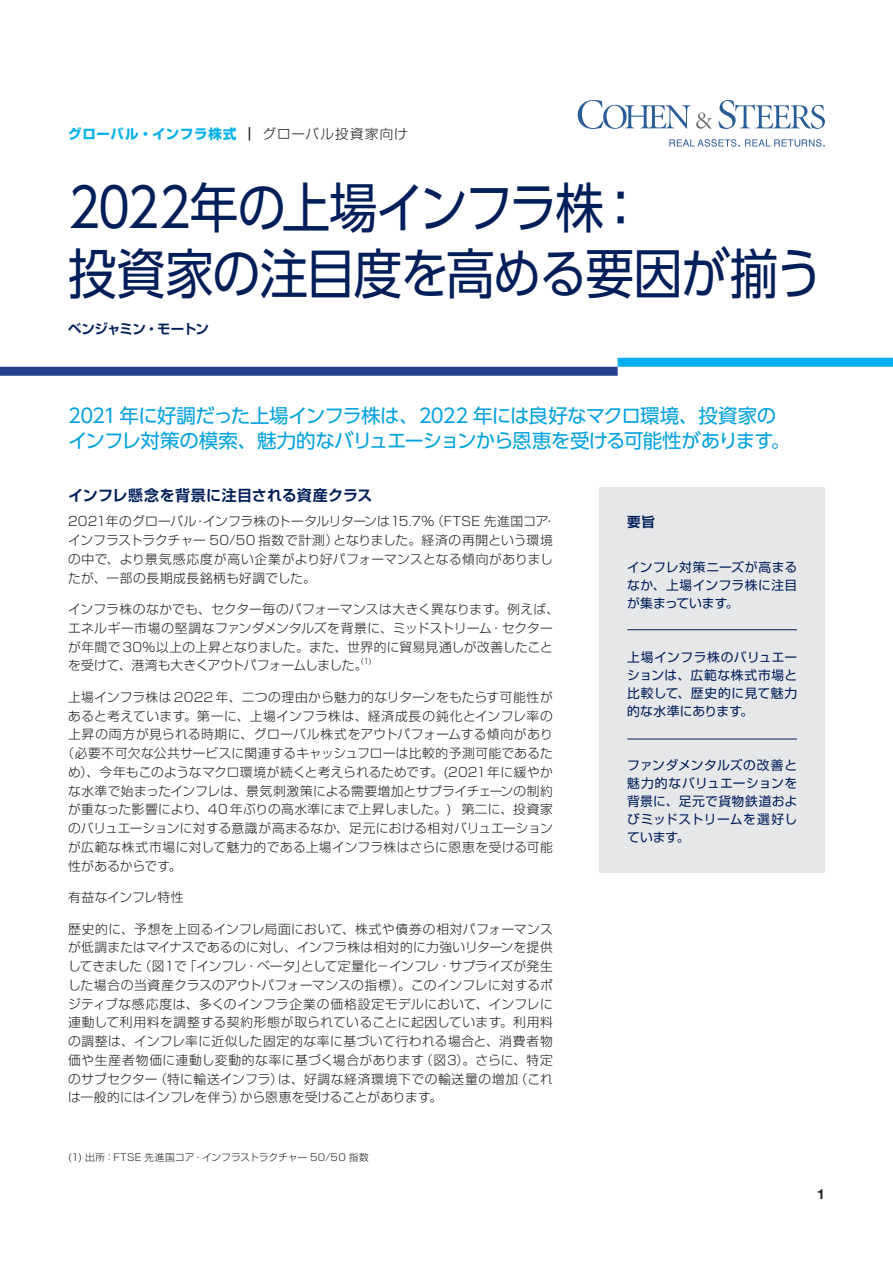
<style>
.page{position:relative;width:893px;height:1263px;background:#fff}
.page>*{position:absolute;margin:0;border:0;box-sizing:border-box;transform-origin:0 0}
.t1{font:54px "UD Shin Go Pro";letter-spacing:-.035em;color:#001e59;scale:.9 1}
.t2{font:19.5px "UD Shin Go Pro";letter-spacing:-.035em;color:#00a2df}
.中見出{font:700 15px "Shin Go Pro De";letter-spacing:.02em;color:#001e59}
.t3{font:700 13.8px "Helvetica Neue";color:#231f20}
.本文_中{font:700 13.5px "Shin Go Pro De";letter-spacing:-.035em;color:#001e59}
.t4{font:700 13.5px "Shin Go Pro";letter-spacing:.055em;color:#00b0e9}
.t5{font:300 13.5px "Shin Go Pro";letter-spacing:.09em;color:#231f20}
.t6{font:700 13.5px "Shin Go Pro";color:#231f20}
.本文_中-2{font:300 12.75px/18.8px "Shin Go Pro";letter-spacing:.02em;color:#231f20}
.本文_中-3{font:12.75px/18px "Shin Go Pro";letter-spacing:.03em;color:#001e59;text-align:justify}
.本文_中-4{font:300 12.75px "Shin Go Pro";letter-spacing:.04em;color:#231f20}
.本文_中-5{font:300 12.75px "Shin Go Pro";letter-spacing:.045em;color:#231f20}
.本文_中-6{font:300 12.75px "Shin Go Pro";letter-spacing:-.005em;color:#231f20}
.本文_中-7{font:300 12.75px "Shin Go Pro";letter-spacing:-.025em;color:#231f20}
.本文_中-8{font:300 12.75px "Shin Go Pro";color:#231f20}
.本文_中-9{font:300 12.75px "Shin Go Pro";letter-spacing:-.015em;color:#231f20}
.本文_中-10{font:300 12.75px "Shin Go Pro";letter-spacing:.055em;color:#231f20}
.t7{font:300 9.75px "Shin Go Pro";letter-spacing:.01em;color:#231f20}
.t8{font:300 9.75px "Shin Go Pro";letter-spacing:.04em;color:#231f20}
.本文_中-11{font:300 7.65px "Shin Go Pro";color:#231f20}
</style>
<div class="page">
<svg style="left:718px;top:100px;width:107px;height:29px"></svg>
<svg style="left:578px;top:100px;width:134px;height:29px"></svg>
<svg style="left:669px;top:139px;width:156px;height:8px"></svg>
<div style="left:0;top:367px;width:618px;height:9px;background:#253f8e"></div>
<div style="left:618px;top:358px;width:275px;height:9px;background:#00aeef"></div>
<div style="left:600px;top:487px;width:225px;height:386px;background:#e6e7e9"></div>
<hr style="left:627px;top:629px;width:170px;height:1px;background:#001e59">
<hr style="left:627px;top:739px;width:170px;height:1px;background:#001e59">
<p class="t4" style="left:68px;top:124px;width:170px">グローバル・インフラ株式</p>
<p class="t6" style="left:243px;top:124px;width:15px">｜</p>
<p class="t5" style="left:263px;top:123px;width:147px">グローバル投資家向け</p>
<p class="t1" style="left:68px;top:164px;width:643px">2022年の上場インフラ株：</p>
<p class="t1" style="left:68px;top:230px;width:841px">投資家の注目度を高める要因が揃う</p>
<p class="本文_中" style="left:68px;top:318px;width:142px">ベンジャミン・モートン</p>
<p class="t2" style="left:68px;top:399px;width:710px">2021 年に好調だった上場インフラ株は、2022 年には良好なマクロ環境、投資家の</p>
<p class="t2" style="left:771px;top:425px;width:21px">。</p>
<p class="t2" style="left:68px;top:425px;width:707px">インフレ対策の模索、魅力的なバリュエーションから恩恵を受ける可能性があります</p>
<p class="中見出" style="left:68px;top:482px;width:306px">インフレ懸念を背景に注目される資産クラス</p>
<p class="本文_中-2" style="left:68px;top:510px;width:130px">2021年のグローバル</p>
<p class="本文_中-2" style="left:431px;top:510px;width:119px">（FTSE 先進国コア</p>
<p class="本文_中-9" style="left:203px;top:511px;width:233px">インフラ株のトータルリターンは15.7%</p>
<p class="本文_中-2" style="left:194px;top:510px;width:14px">・</p>
<p class="本文_中-2" style="left:543px;top:510px;width:14px">・</p>
<p class="本文_中-2" style="left:68px;top:529px;width:486px">インフラストラクチャー 50/50 指数で計測）<br>の中で、より景気感応度が高い企業がより好パフォーマンスとなる傾向がありましたが、一部の長期成長銘柄も好調でした。</p>
<p class="本文_中-2" style="left:68px;top:598px;width:493px">インフラ株のなかでも、セクター毎のパフォーマンスは大きく異なります。例えば、エネルギー市場の堅調なファンダメンタルズを背景に、ミッドストリーム・セクターが年間で30％以上の上昇となりました。また、世界的に貿易見通しが改善したこと</p>
<p class="本文_中-11" style="left:361px;top:655px;width:12px">1) (</p>
<p class="本文_中-6" style="left:333px;top:530px;width:221px">となりました。経済の再開という環境</p>
<p class="本文_中-7" style="left:68px;top:655px;width:301px">を受けて、港湾も大きくアウトパフォームしました。</p>
<p class="本文_中-2" style="left:68px;top:686px;width:486px">上場インフラ株は2022 年、二つの理由から魅力的なリターンをもたらす可能性が</p>
<p class="本文_中-4" style="left:68px;top:705px;width:486px">あると考えています。第一に、上場インフラ株は、経済成長の鈍化とインフレ率の</p>
<p class="本文_中-4" style="left:68px;top:724px;width:486px">上昇の両方が見られる時期に、グローバル株式をアウトパフォームする傾向があり</p>
<p class="本文_中-2" style="left:62px;top:742px;width:493px">（必要不可欠な公共サービスに関連するキャッシュフローは比較的予測可能であるた</p>
<p class="本文_中-2" style="left:68px;top:761px;width:486px">め）、今年もこのようなマクロ環境が続くと考えられるためです。(2021年に緩やか</p>
<p class="本文_中-2" style="left:68px;top:780px;width:486px">な水準で始まったインフレは、景気刺激策による需要増加とサプライチェーンの制約</p>
<p class="本文_中-2" style="left:68px;top:798px;width:486px">が重なった影響により、40 年ぶりの高水準にまで上昇しました。)　第二に、投資家</p>
<p class="本文_中-2" style="left:68px;top:817px;width:486px">のバリュエーションに対する意識が高まるなか、足元における相対バリュエーション</p>
<p class="本文_中-2" style="left:68px;top:836px;width:486px">が広範な株式市場に対して魅力的である上場インフラ株はさらに恩恵を受ける可能</p>
<p class="本文_中-2" style="left:68px;top:855px;width:115px">性があるからです。</p>
<p class="本文_中-2" style="left:68px;top:886px;width:117px">有益なインフレ特性</p>
<p class="本文_中-2" style="left:68px;top:918px;width:486px;text-align:right">歴史的に、予想を上回るインフレ局面において、株式や債券の相対パフォーマンスが低調またはマイナスであるのに対し、インフラ株は相対的に力強いリターンを提供「インフレ・ベータとして定量化－インフレ・サプライズが発生</p>
<p class="本文_中-2" style="left:139px;top:955px;width:50px">（図１で</p>
<p class="本文_中-2" style="left:294px;top:955px;width:14px">」</p>
<p class="本文_中-2" style="left:68px;top:955px;width:76px">してきました</p>
<p class="本文_中-2" style="left:68px;top:974px;width:486px">した場合の当資産クラスのアウトパフォーマンスの指標）。このインフレに対するポ</p>
<p class="本文_中-5" style="left:68px;top:993px;width:486px">ジティブな感応度は、多くのインフラ企業の価格設定モデルにおいて、インフレに</p>
<p class="本文_中-5" style="left:68px;top:1012px;width:486px">連動して利用料を調整する契約形態が取られていることに起因しています。利用料</p>
<p class="本文_中-4" style="left:68px;top:1031px;width:486px">の調整は、インフレ率に近似した固定的な率に基づいて行われる場合と、消費者物</p>
<p class="本文_中-2" style="left:420px;top:1049px;width:134px">（図3）。さらに、特定</p>
<p class="本文_中-4" style="left:68px;top:1049px;width:357px">価や生産者物価に連動し変動的な率に基づく場合があります</p>
<p class="本文_中-8" style="left:68px;top:1068px;width:91px">のサブセクター</p>
<p class="本文_中-2" style="left:154px;top:1068px;width:130px">（特に輸送インフラ）</p>
<p class="本文_中-2" style="left:515px;top:1068px;width:40px">（これ</p>
<p class="本文_中-10" style="left:278px;top:1068px;width:241px">は、好調な経済環境下での輸送量の増加</p>
<p class="本文_中-6" style="left:68px;top:1087px;width:178px">は一般的にはインフレを伴う）</p>
<p class="本文_中-8" style="left:240px;top:1087px;width:204px">から恩恵を受けることがあります。</p>
<p class="t8" style="left:68px;top:1149px;width:128px">1( ) 出所：FTSE 先進国コア</p>
<p class="t7" style="left:193px;top:1149px;width:177px">・インフラストラクチャー 50/50 指数</p>
<p class="本文_中" style="left:627px;top:511px;width:29px">要旨</p>
<p class="本文_中-3" style="left:627px;top:556px;width:172px">インフレ対策ニーズが高まるなか、上場インフラ株に注目が集まっています。</p>
<p class="本文_中-3" style="left:627px;top:646px;width:172px">上場インフラ株のバリュエーションは、広範な株式市場と比較して、歴史的に見て魅力的な水準にあります。</p>
<p class="本文_中-3" style="left:627px;top:754px;width:172px">ファンダメンタルズの改善と魅力的なバリュエーションを背景に、足元で貨物鉄道およびミッドストリームを選好しています。</p>
<p class="t3" style="left:817px;top:1183px;width:9px">1</p>
</div>
